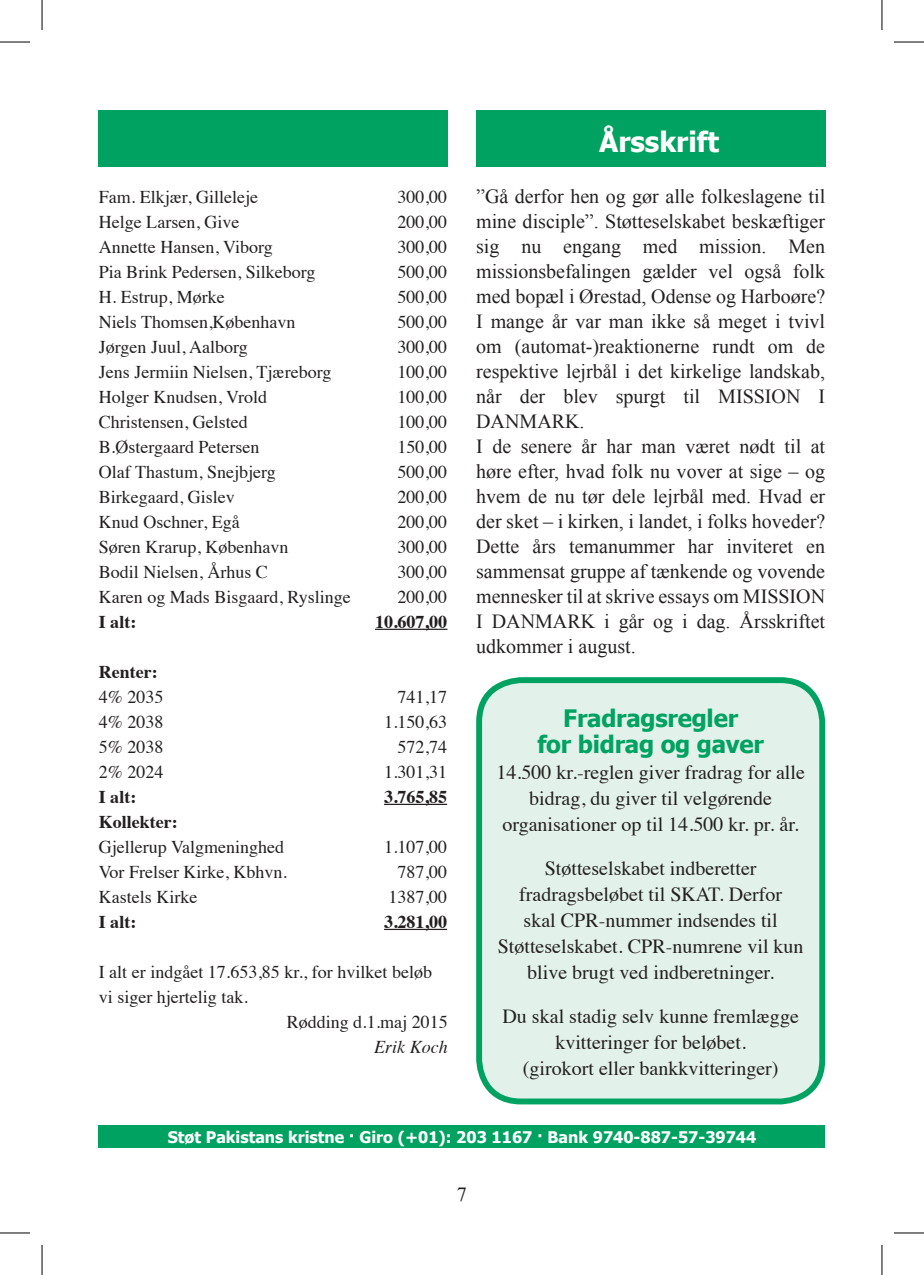
<style>
.page{position:relative;width:924px;height:1275px;background:#fff}
.page>*{position:absolute;margin:0;border:0;box-sizing:border-box;transform-origin:0 0}
.t1{font:700 28px "Tahoma";color:#fff}
.t2{font:700 24px/26px "Tahoma";letter-spacing:-.01em;color:#00a261;text-align:center}
.t3{font:20px/25px "Times New Roman";color:#231f20}
.t4{font:20px/26px "Times";color:#231f20;text-align:center}
.t5{font:18px "Times";color:#231f20}
.t6{font:700 18px "Times";color:#231f20}
.t7{font:italic 18px "Times";color:#231f20}
.t8{font:700 16px "Tahoma";color:#fff}
</style>
<div class="page">
<div style="left:99px;top:1125px;width:725px;height:23px;background:#00a261"></div>
<div style="left:99px;top:110px;width:348px;height:57px;background:#00a261"></div>
<hr style="left:375px;top:628px;width:72px;height:2px;background:#231f20">
<hr style="left:384px;top:803px;width:63px;height:2px;background:#231f20">
<hr style="left:384px;top:928px;width:63px;height:2px;background:#231f20">
<div style="left:476px;top:110px;width:348px;height:57px;background:#00a261"></div>
<div style="left:479px;top:680px;width:342px;height:421px;background:#e2f1e9;border-radius:42px"></div>
<div style="left:476px;top:677px;width:348px;height:427px;border:6px solid #00a261;border-radius:42px"></div>
<hr style="left:0;top:42px;width:30px;height:1px;background:#000">
<hr style="left:893px;top:42px;width:30px;height:1px;background:#000">
<hr style="left:0;top:1232px;width:30px;height:1px;background:#000">
<hr style="left:893px;top:1232px;width:30px;height:1px;background:#000">
<hr style="left:42px;top:0;width:1px;height:30px;background:#000">
<hr style="left:42px;top:1245px;width:1px;height:30px;background:#000">
<hr style="left:881px;top:0;width:1px;height:30px;background:#000">
<hr style="left:881px;top:1245px;width:1px;height:30px;background:#000">
<p class="t5" style="left:99px;top:180px;width:161px">Fam. Elkjær, Gilleleje</p>
<p class="t5" style="left:397px;top:180px;width:51px">300,00</p>
<p class="t5" style="left:99px;top:205px;width:142px">Helge Larsen, Give</p>
<p class="t5" style="left:397px;top:205px;width:51px">200,00</p>
<p class="t5" style="left:99px;top:230px;width:175px">Annette Hansen, Viborg</p>
<p class="t5" style="left:397px;top:230px;width:51px">300,00</p>
<p class="t5" style="left:99px;top:255px;width:218px">Pia Brink Pedersen, Silkeborg</p>
<p class="t5" style="left:397px;top:255px;width:51px">500,00</p>
<p class="t5" style="left:99px;top:280px;width:127px">H. Estrup, Mørke</p>
<p class="t5" style="left:397px;top:280px;width:51px">500,00</p>
<p class="t5" style="left:99px;top:305px;width:198px">Niels Thomsen,København</p>
<p class="t5" style="left:397px;top:305px;width:51px">500,00</p>
<p class="t5" style="left:99px;top:330px;width:150px">Jørgen Juul, Aalborg</p>
<p class="t5" style="left:397px;top:330px;width:51px">300,00</p>
<p class="t5" style="left:99px;top:355px;width:234px">Jens Jermiin Nielsen, Tjæreborg</p>
<p class="t5" style="left:397px;top:355px;width:51px">100,00</p>
<p class="t5" style="left:99px;top:380px;width:170px">Holger Knudsen, Vrold</p>
<p class="t5" style="left:397px;top:380px;width:51px">100,00</p>
<p class="t5" style="left:99px;top:405px;width:150px">Christensen, Gelsted</p>
<p class="t5" style="left:397px;top:405px;width:51px">100,00</p>
<p class="t5" style="left:99px;top:430px;width:162px">B.Østergaard Petersen</p>
<p class="t5" style="left:397px;top:430px;width:51px">150,00</p>
<p class="t5" style="left:99px;top:455px;width:178px">Olaf Thastum, Snejbjerg</p>
<p class="t5" style="left:397px;top:455px;width:51px">500,00</p>
<p class="t5" style="left:99px;top:480px;width:137px">Birkegaard, Gislev</p>
<p class="t5" style="left:397px;top:480px;width:51px">200,00</p>
<p class="t5" style="left:99px;top:505px;width:142px">Knud Oschner, Egå</p>
<p class="t5" style="left:397px;top:505px;width:51px">200,00</p>
<p class="t5" style="left:99px;top:530px;width:191px">Søren Krarup, København</p>
<p class="t5" style="left:397px;top:530px;width:51px">300,00</p>
<p class="t5" style="left:99px;top:555px;width:171px">Bodil Nielsen, Århus C</p>
<p class="t5" style="left:397px;top:555px;width:51px">300,00</p>
<p class="t5" style="left:99px;top:580px;width:253px">Karen og Mads Bisgaard, Ryslinge</p>
<p class="t5" style="left:397px;top:580px;width:51px">200,00</p>
<p class="t6" style="left:99px;top:605px;width:39px">I alt:</p>
<p class="t6" style="left:375px;top:605px;width:73px">10.607,00</p>
<p class="t6" style="left:99px;top:655px;width:60px">Renter:</p>
<p class="t5" style="left:99px;top:680px;width:66px">4% 2035</p>
<p class="t5" style="left:397px;top:680px;width:51px">741,17</p>
<p class="t5" style="left:99px;top:705px;width:66px">4% 2038</p>
<p class="t5" style="left:384px;top:705px;width:64px">1.150,63</p>
<p class="t5" style="left:99px;top:730px;width:66px">5% 2038</p>
<p class="t5" style="left:397px;top:730px;width:51px">572,74</p>
<p class="t5" style="left:99px;top:755px;width:66px">2% 2024</p>
<p class="t5" style="left:384px;top:755px;width:64px">1.301,31</p>
<p class="t6" style="left:99px;top:780px;width:39px">I alt:</p>
<p class="t6" style="left:384px;top:780px;width:64px">3.765,85</p>
<p class="t6" style="left:99px;top:805px;width:80px">Kollekter:</p>
<p class="t5" style="left:99px;top:830px;width:187px">Gjellerup Valgmeninghed</p>
<p class="t5" style="left:384px;top:830px;width:64px">1.107,00</p>
<p class="t5" style="left:99px;top:855px;width:190px">Vor Frelser Kirke, Kbhvn.</p>
<p class="t5" style="left:397px;top:855px;width:51px">787,00</p>
<p class="t5" style="left:99px;top:880px;width:100px">Kastels Kirke</p>
<p class="t5" style="left:388px;top:880px;width:60px">1387,00</p>
<p class="t6" style="left:99px;top:905px;width:39px">I alt:</p>
<p class="t6" style="left:384px;top:905px;width:64px">3.281,00</p>
<p class="t5" style="left:99px;top:955px;width:334px">I alt er indgået 17.653,85 kr., for hvilket beløb</p>
<p class="t5" style="left:99px;top:980px;width:150px">vi siger hjertelig tak.</p>
<p class="t5" style="left:286px;top:1005px;width:163px">Rødding d.1.maj 2015</p>
<p class="t7" style="left:374px;top:1031px;width:75px">Erik Koch</p>
<h1 class="t1" style="left:599px;top:122px;width:122px">Årsskrift</h1>
<p class="t3" style="left:476px;top:184px;width:350px">”Gå derfor hen og gør alle folkeslagene til mine disciple”. Støtteselskabet beskæftiger sig nu engang med mission. Men missionsbefalingen gælder vel også folk med bopæl i Ørestad, Odense og Harboøre?<br>I mange år var man ikke så meget i tvivl om (automat-)reaktionerne rundt om de respektive lejrbål i det kirkelige landskab, når der blev spurgt til MISSION I DANMARK.<br>I de senere år har man været nødt til at høre efter, hvad folk nu vover at sige – og hvem de nu tør dele lejrbål med. Hvad er der sket – i kirken, i landet, i folks hoveder?<br>Dette års temanummer har inviteret en sammensat gruppe af tænkende og vovende mennesker til at skrive essays om MISSION I DANMARK i går og i dag. Årsskriftet udkommer i august.</p>
<h2 class="t2" style="left:537px;top:703px;width:228px">Fradragsregler<br>for bidrag og gaver</h2>
<p class="t4" style="left:496px;top:757px;width:310px">14.500 kr.-reglen giver fradrag for alle bidrag, du giver til velgørende organisationer op til 14.500 kr. pr. år.</p>
<p class="t4" style="left:497px;top:853px;width:307px">Støtteselskabet indberetter fradragsbeløbet til SKAT. Derfor<br>skal CPR-nummer indsendes til Støtteselskabet. CPR-numrene vil kun blive brugt ved indberetninger.</p>
<p class="t4" style="left:502px;top:1001px;width:298px">Du skal stadig selv kunne fremlægge kvitteringer for beløbet.<br>(girokort eller bankkvitteringer)</p>
<p class="t8" style="left:168px;top:1125px;width:589px">Støt Pakistans kristne · Giro (+01): 203 1167 · Bank 9740-887-57-39744</p>
<p class="t3" style="left:457px;top:1182px;width:11px">7</p>
</div>
